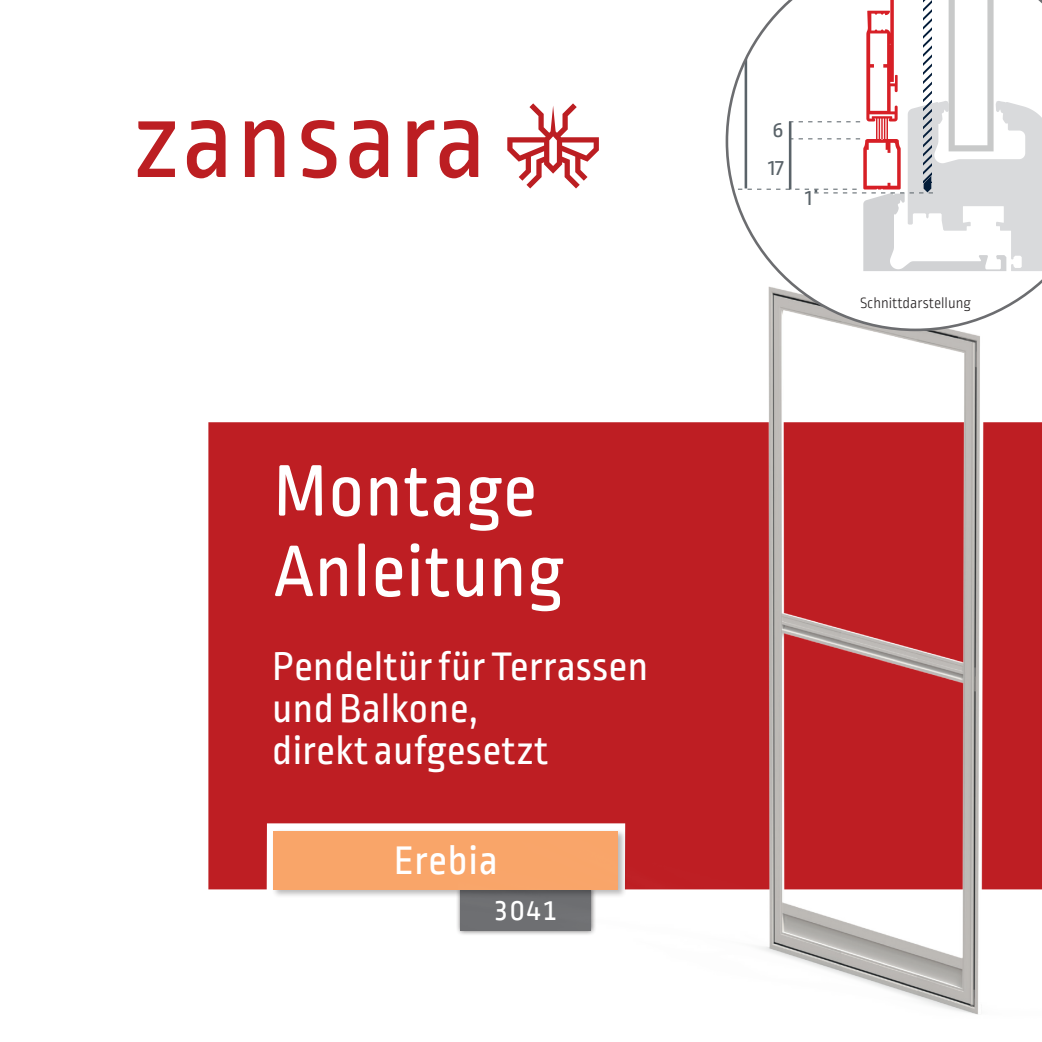
<style>
.page{position:relative;width:1042px;height:1042px;background:#fff}
.page>*{position:absolute;margin:0;border:0;box-sizing:border-box;transform-origin:0 0}
.t1{font:77px/80.5px "Ropa Soft PTT";letter-spacing:.01em;color:#fff}
.t2{font:42px/42px "Ropa Sans Pro";letter-spacing:.01em;color:#fff}
.t3{font:42px "Ropa Sans";color:#fff}
.t4{font:31.5px "Ropa Sans";color:#fff}
.t5{font:23.1px "Ropa Sans Pro";color:#5a6369}
.t6{font:300 15.75px "Ropa Sans Pro";color:#231f20}
</style>
<div class="page">
<div style="left:455px;top:884px;width:141px;height:51px;background:#231f20;opacity:.75"></div>
<svg style="left:137px;top:103px;width:462px;height:86px"></svg>
<div style="left:208px;top:422px;width:251px;height:467px;background:#be1e23"></div>
<div style="left:271px;top:829px;width:356px;height:69px;background:#231f20;opacity:.31"></div>
<div style="left:273px;top:831px;width:345px;height:58px;background:#f9a569"></div>
<img style="left:459px;top:331px;width:583px;height:684px">
<svg style="left:725px;top:0;width:317px;height:331px"></svg>
<h1 class="t1" style="left:273px;top:455px;width:292px">Montage<br>Anleitung</h1>
<p class="t2" style="left:272px;top:648px;width:377px">Pendeltür für Terrassen und Balkone,<br>direkt aufgesetzt</p>
<p class="t3" style="left:394px;top:838px;width:106px">Erebia</p>
<p class="t4" style="left:493px;top:893px;width:67px">3041</p>
<p class="t5" style="left:772px;top:117px;width:13px">6</p>
<p class="t5" style="left:768px;top:155px;width:17px">17</p>
<p class="t5" style="left:805px;top:185px;width:9px">1</p>
<p class="t6" style="left:860px;top:295px;width:112px">Schnittdarstellung</p>
</div>
